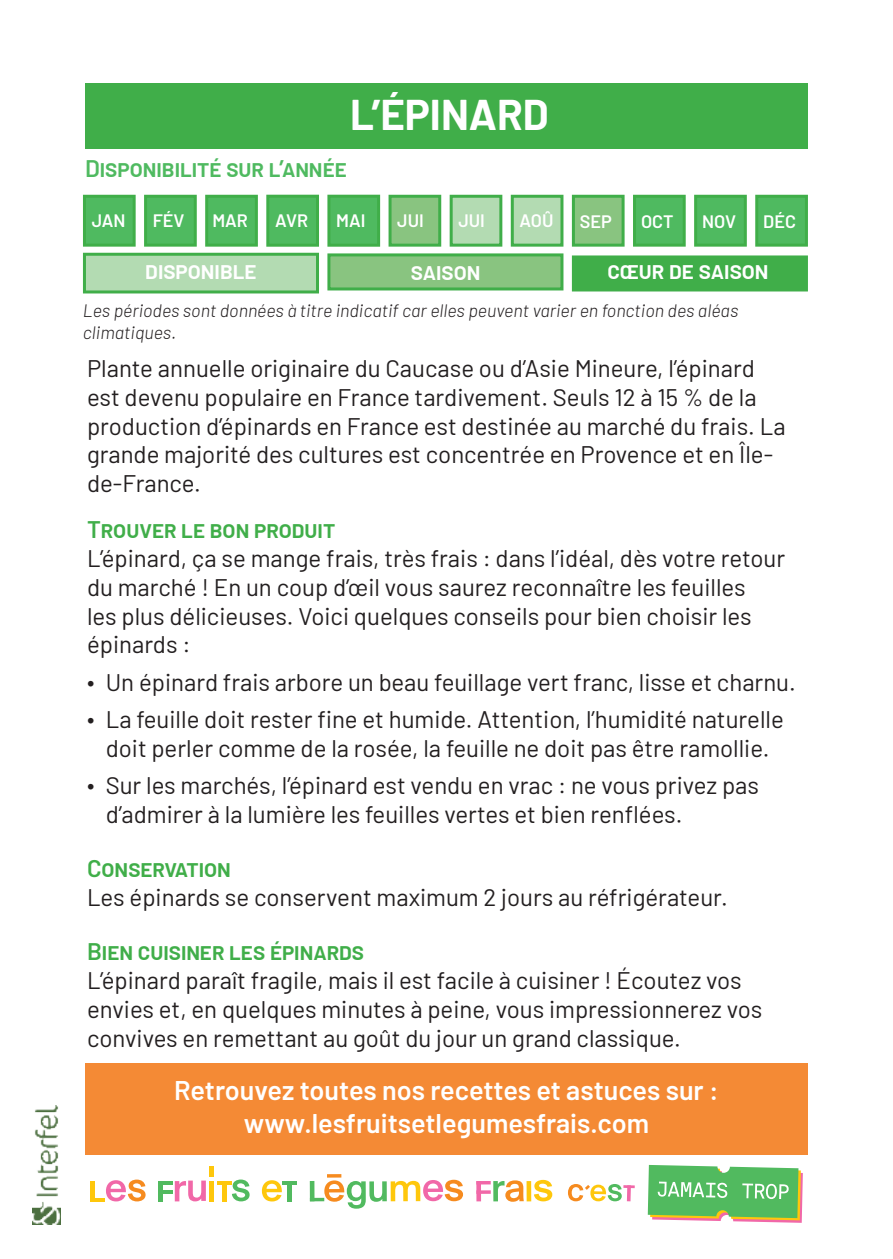
<style>
.page{position:relative;width:893px;height:1259px;background:#fff}
.page>*{position:absolute;margin:0;border:0;box-sizing:border-box;transform-origin:0 0}
.t1{font:700 42px "Barlow";color:#fff}
.t2{font:600 27px/33px "Barlow";color:#fff;text-align:center}
.t3{font:24px/28.8px "Barlow";color:#231f20}
.t4{font:600 24px "Barlow";color:#40ae49}
.t5{font:600 24px "Barlow";color:#fff}
.t6{font:600 24px "Barlow";color:#4fba60}
.t7{font:italic 300 18px/21.6px "Barlow";color:#231f20}
.t8{font:600 18px "Barlow";color:#fff}
</style>
<div class="page">
<div style="left:85px;top:1063px;width:723px;height:91px;background:#f48a35"></div>
<div style="left:85px;top:83px;width:723px;height:66px;background:#40ae49"></div>
<div style="left:83px;top:195px;width:53px;height:52px;background:#4fba60;border:3px solid #40ae49"></div>
<div style="left:327px;top:195px;width:53px;height:52px;background:#4fba60;border:3px solid #40ae49"></div>
<div style="left:572px;top:195px;width:53px;height:52px;background:#89c480;border:3px solid #40ae49"></div>
<div style="left:205px;top:195px;width:53px;height:52px;background:#4fba60;border:3px solid #40ae49"></div>
<div style="left:450px;top:195px;width:52px;height:52px;background:#b3dbb2;border:3px solid #40ae49"></div>
<div style="left:694px;top:195px;width:53px;height:52px;background:#4fba60;border:3px solid #40ae49"></div>
<div style="left:144px;top:195px;width:53px;height:52px;background:#4fba60;border:3px solid #40ae49"></div>
<div style="left:389px;top:195px;width:52px;height:52px;background:#89c480;border:3px solid #40ae49"></div>
<div style="left:633px;top:195px;width:53px;height:52px;background:#4fba60;border:3px solid #40ae49"></div>
<div style="left:266px;top:195px;width:53px;height:52px;background:#4fba60;border:3px solid #40ae49"></div>
<div style="left:511px;top:195px;width:52px;height:52px;background:#b3dbb2;border:3px solid #40ae49"></div>
<div style="left:755px;top:195px;width:53px;height:52px;background:#4fba60;border:3px solid #40ae49"></div>
<img style="left:33px;top:1106px;width:28px;height:119px">
<div style="left:209px;top:1166px;width:5px;height:11px;background:#fec70c"></div>
<svg style="left:175px;top:1180px;width:31px;height:21px"></svg>
<svg style="left:232px;top:1179px;width:18px;height:22px"></svg>
<hr style="left:158px;top:1190px;width:14px;height:4px;background:#51ba5f">
<hr style="left:158px;top:1181px;width:14px;height:3px;background:#51ba5f">
<hr style="left:158px;top:1181px;width:4px;height:20px;background:#51ba5f">
<div style="left:209px;top:1181px;width:5px;height:20px;background:#fec70c"></div>
<hr style="left:222px;top:1181px;width:4px;height:20px;background:#fec70c">
<hr style="left:217px;top:1181px;width:14px;height:3px;background:#fec70c">
<svg style="left:106px;top:1179px;width:40px;height:22px"></svg>
<div style="left:90px;top:1181px;width:5px;height:20px;background:#fec70c"></div>
<hr style="left:90px;top:1198px;width:15px;height:3px;background:#fec70c">
<svg style="left:262px;top:1180px;width:20px;height:21px"></svg>
<div style="left:287px;top:1181px;width:5px;height:20px;background:#51ba5f"></div>
<hr style="left:282px;top:1181px;width:14px;height:3px;background:#51ba5f">
<svg style="left:310px;top:1174px;width:153px;height:34px"></svg>
<hr style="left:310px;top:1181px;width:4px;height:20px;background:#51ba5f">
<hr style="left:527px;top:1181px;width:4px;height:20px;background:#fec70c">
<svg style="left:481px;top:1180px;width:43px;height:21px"></svg>
<div style="left:476px;top:1181px;width:5px;height:20px;background:#f168a8"></div>
<svg style="left:534px;top:1179px;width:18px;height:22px"></svg>
<svg style="left:648px;top:1165px;width:155px;height:57px;background:#7ac074"></svg>
<svg style="left:568px;top:1184px;width:67px;height:17px"></svg>
<div style="left:83px;top:253px;width:236px;height:40px;background:#b3dbb2;border:3px solid #40ae49"></div>
<div style="left:572px;top:255px;width:236px;height:36px;background:#40ae49;border:3px solid #40ae49"></div>
<div style="left:327px;top:253px;width:236px;height:37px;background:#89c480;border:3px solid #40ae49"></div>
<h1 class="t1" style="left:350px;top:91px;width:200px">L’ÉPINARD</h1>
<p class="t6" style="left:85px;top:150px;width:263px">Disponibilité sur l’année</p>
<p class="t8" style="left:92px;top:214px;width:35px">JAN</p>
<p class="t8" style="left:153px;top:214px;width:33px">FÉV</p>
<p class="t8" style="left:212px;top:214px;width:37px">MAR</p>
<p class="t8" style="left:275px;top:214px;width:35px">AVR</p>
<p class="t8" style="left:336px;top:214px;width:31px">MAI</p>
<p class="t8" style="left:397px;top:214px;width:28px">JUI</p>
<p class="t8" style="left:458px;top:214px;width:28px">JUI</p>
<p class="t8" style="left:519px;top:214px;width:35px">AOÛ</p>
<p class="t8" style="left:580px;top:215px;width:34px">SEP</p>
<p class="t8" style="left:641px;top:215px;width:34px">OCT</p>
<p class="t8" style="left:702px;top:215px;width:35px">NOV</p>
<p class="t8" style="left:763px;top:215px;width:34px">DÉC</p>
<p class="t5" style="left:145px;top:253px;width:113px">disponible</p>
<p class="t5" style="left:607px;top:253px;width:163px">cŒur de saison</p>
<p class="t5" style="left:411px;top:253px;width:71px">saison</p>
<p class="t7" style="left:83px;top:302px;width:657px">Les périodes sont données à titre indicatif car elles peuvent varier en fonction des aléas climatiques.</p>
<p class="t3" style="left:87px;top:356px;width:700px">Plante annuelle originaire du Caucase ou d’Asie Mineure, l’épinard est devenu populaire en France tardivement. Seuls 12 à 15 % de la production d’épinards en France est destinée au marché du frais. La grande majorité des cultures est concentrée en Provence et en Île&shy;de-France.</p>
<p class="t4" style="left:87px;top:512px;width:250px">Trouver le bon produit</p>
<p class="t3" style="left:87px;top:546px;width:700px">L’épinard, ça se mange frais, très frais : dans l’idéal, dès votre retour du marché ! En un coup d’œil vous saurez reconnaître les feuilles<br>les plus délicieuses. Voici quelques conseils pour bien choisir les épinards :</p>
<p class="t3" style="left:87px;top:661px;width:710px;line-height:37.2px">∙ Un épinard frais arbore un beau feuillage vert franc, lisse et charnu. ∙ La feuille doit rester fine et humide. Attention, l’humidité naturelle</p>
<p class="t3" style="left:87px;top:731px;width:684px;line-height:37.2px;text-indent:19px">doit perler comme de la rosée, la feuille ne doit pas être ramollie. ∙ Sur les marchés, l’épinard est vendu en vrac : ne vous privez pas</p>
<p class="t3" style="left:106px;top:798px;width:578px">d’admirer à la lumière les feuilles vertes et bien renflées.</p>
<p class="t4" style="left:87px;top:851px;width:145px">Conservation</p>
<p class="t3" style="left:87px;top:885px;width:642px">Les épinards se conservent maximum 2 jours au réfrigérateur.</p>
<p class="t4" style="left:87px;top:934px;width:279px">Bien cuisiner les épinards</p>
<p class="t3" style="left:87px;top:968px;width:677px">L’épinard paraît fragile, mais il est facile à cuisiner ! Écoutez vos envies et, en quelques minutes à peine, vous impressionnerez vos convives en remettant au goût du jour un grand classique.</p>
<p class="t2" style="left:174px;top:1076px;width:546px">Retrouvez toutes nos recettes et astuces sur : www.lesfruitsetlegumesfrais.com</p>
</div>
